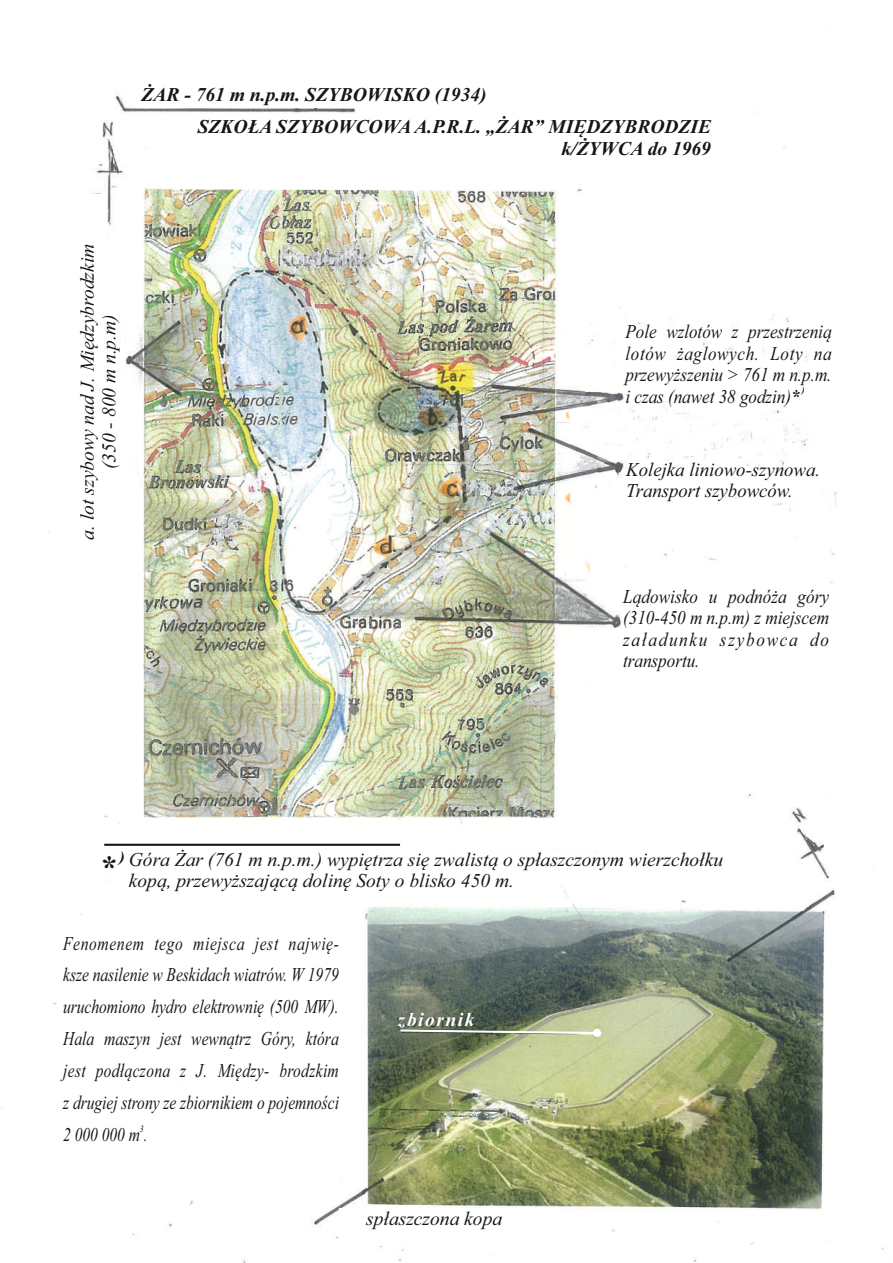
<style>
.page{position:relative;width:893px;height:1263px;background:#fff}
.page>*{position:absolute;margin:0;border:0;box-sizing:border-box;transform-origin:0 0}
.t1{font:italic 700 32.4px "Times New Roman";color:#151616}
.t2{font:italic 19.5px/32px "Times New Roman";color:#151616;text-align:justify;scale:.79 1}
.t3{font:italic 19.5px/21.6px "Times New Roman";color:#151616;text-align:center}
.t4{font:italic 19.5px/21.6px "Times New Roman";color:#151616;text-align:justify;scale:.87 1}
.t5{font:italic 700 19.5px/32.1px "Times New Roman";color:#151616}
.t6{font:italic 19.5px/21.6px "Times New Roman";color:#151616;text-align:justify;scale:.88 1}
.t7{font:italic 19.5px/21.6px "Times New Roman";color:#151616;scale:.96 1}
.t8{font:italic 700 19.5px "Times New Roman";letter-spacing:.085em;color:#fff}
.t9{font:italic 700 16.2px "Times New Roman";color:#151616}
.t10{font:italic 700 9.75px "Times New Roman";color:#151616;scale:.87 1}
.t11{font:italic 9.75px "Times New Roman";color:#151616;scale:.79 1}
.s1{font-weight:700}
.s2{font-size:18px}
</style>
<div class="page">
<img style="left:0;top:92px;width:884px;height:1171px">
<div style="left:65px;top:194px;width:41px;height:368px;background:#fff"></div>
<div style="left:97px;top:261px;width:28px;height:218px;background:#fff"></div>
<div style="left:122px;top:261px;width:10px;height:48px;background:#fff"></div>
<div style="left:121px;top:377px;width:10px;height:96px;background:#fff"></div>
<div style="left:137px;top:71px;width:473px;height:37px;background:#fff"></div>
<div style="left:185px;top:114px;width:588px;height:74px;background:#fff"></div>
<div style="left:486px;top:96px;width:114px;height:23px;background:#fff"></div>
<div style="left:93px;top:847px;width:33px;height:23px;background:#fff"></div>
<div style="left:79px;top:834px;width:517px;height:14px;background:#fff"></div>
<hr style="left:104px;top:844px;width:296px;height:2px;background:#151616">
<div style="left:339px;top:1208px;width:222px;height:29px;background:#fff"></div>
<svg style="left:398px;top:1028px;width:199px;height:7px"></svg>
<div style="left:593px;top:1029px;width:8px;height:8px;background:#fff;border-radius:50%"></div>
<p class="t5" style="left:198px;top:81px;width:515px;text-indent:-56px">ŻAR - 761 m n.p.m. SZYBOWISKO (1934)<br>SZKOŁA SZYBOWCOWA A.P.R.L. „ŻAR” MIĘDZYBRODZIE</p>
<p class="t5" style="left:561px;top:134px;width:151px">k/ŻYWCA do 1969</p>
<p class="t3" style="left:78px;top:539px;width:297px;rotate:-90deg">a. lot szybowy nad J. Międzybrodzkim (350 - 800 m n.p.m)</p>
<p class="t4" style="left:625px;top:323px;width:238px">Pole wzlotów z przestrzenią lotów żaglowych. Loty na przewyższeniu &gt; 761 m n.p.m.</p>
<p class="t10" style="left:802px;top:386px;width:5px">)</p>
<p class="t4" style="left:625px;top:387px;width:202px">i czas (nawet 38 godzin)<span class="s1">*</span></p>
<p class="t7" style="left:626px;top:460px;width:203px">Kolejka liniowo-szynowa.<br>Transport szybowców.</p>
<p class="t6" style="left:623px;top:587px;width:235px">Lądowisko u podnóża góry (310-450 m n.p.m) z miejscem załadunku szybowca do transportu.</p>
<p class="t3" style="left:129px;top:850px;width:596px;text-align:left">Góra Żar (761 m n.p.m.) wypiętrza się zwalistą o spłaszczonym wierzchołku kopą, przewyższającą dolinę Soty o blisko 450 m.</p>
<p class="t9" style="left:120px;top:851px;width:7px">)</p>
<h1 class="t1" style="left:99px;top:856px;width:18px">*</h1>
<p class="t2" style="left:63px;top:929px;width:351px">Fenomenem tego miejsca jest najwię&shy;ksze nasilenie w Beskidach wiatrów. W 1979 uruchomiono hydro elektrownię (500 MW).<br>Hala maszyn jest wewnątrz Góry, która jest podłączona z J. Między- brodzkim z drugiej strony ze zbiornikiem o pojemności</p>
<p class="t11" style="left:140px;top:1125px;width:6px">3</p>
<p class="t2" style="left:63px;top:1121px;width:108px">2 000 000 m <span class="s2">.</span></p>
<p class="t8" style="left:398px;top:1013px;width:78px">zbiornik</p>
<p class="t3" style="left:366px;top:1209px;width:137px">spłaszczona kopa</p>
</div>
